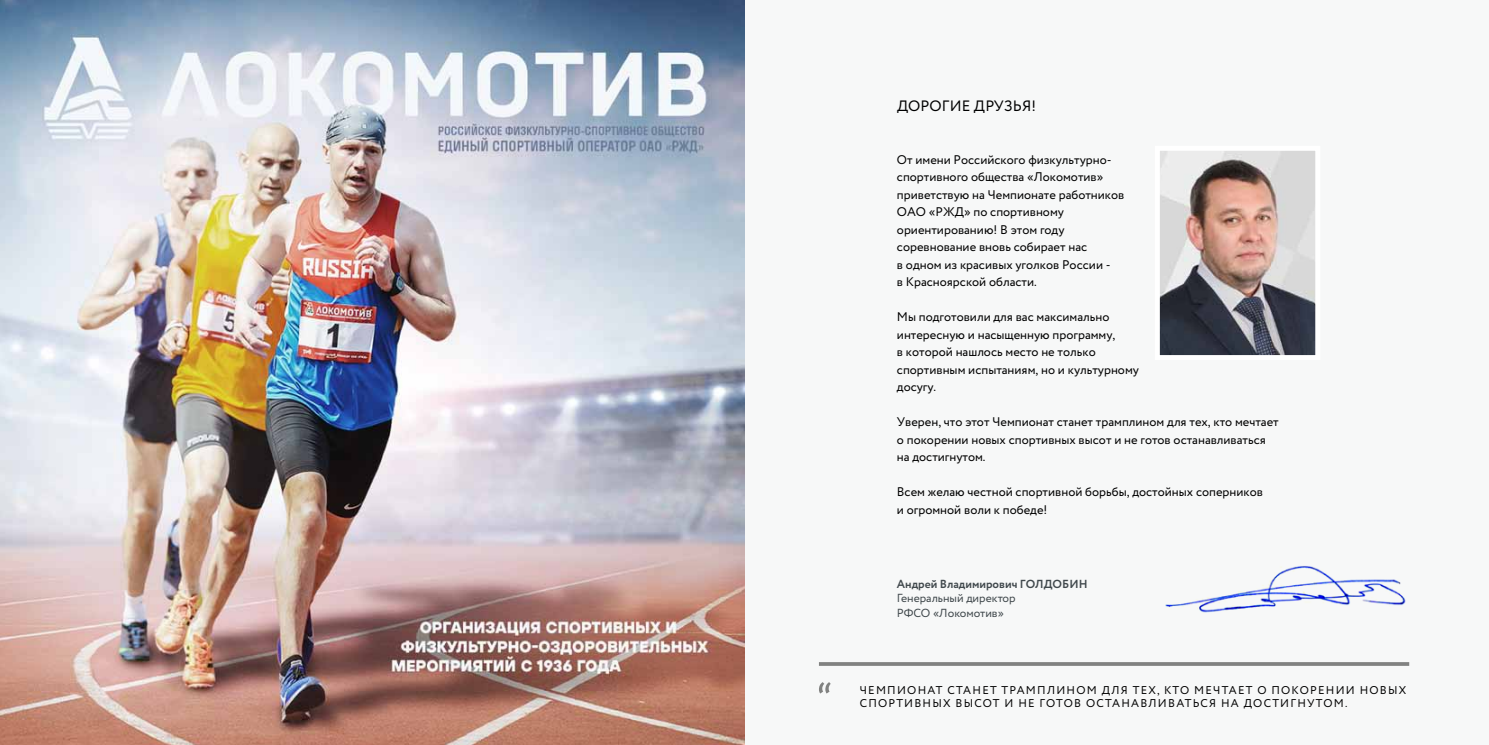
<style>
.page{position:relative;width:1489px;height:745px;background:#fff}
.page>*{position:absolute;margin:0;border:0;box-sizing:border-box;transform-origin:0 0}
.t1{font:15px "Circe";letter-spacing:.01em;color:#000}
.t2{font:12.5px/17.5px "Circe";color:#000}
.t3{font:11.75px/14.9px "Circe";color:#41494d}
.t4{font:700 11.75px "Circe";color:#41494d}
.t5{font:11.25px "Circe";letter-spacing:.11em;color:#000}
</style>
<div class="page">
<div style="left:744px;top:0;width:744px;height:744px;background:#f7f8f8"></div>
<svg style="left:819px;top:662px;width:589px;height:3px;background:#858685"></svg>
<img style="left:1160px;top:152px;width:154px;height:202px">
<div style="left:1154px;top:146px;width:166px;height:214px;border:5px solid #fff"></div>
<svg style="left:819px;top:682px;width:11px;height:11px"></svg>
<img style="left:1165px;top:566px;width:241px;height:47px">
<img style="left:0;top:0;width:744px;height:744px">
<p class="t1" style="left:897px;top:96px;width:23px">Доро</p>
<p class="t1" style="left:941px;top:96px;width:43px">гие дру</p>
<p class="t1" style="left:1004px;top:96px;width:34px">зья!</p>
<p class="t2" style="left:896px;top:151px;width:229px">От имени Российского физкультурно&shy;спортивного общества «Локомотив» приветствую на Чемпионате работников<br>ОАО «РЖД» по спортивному ориентированию! В этом году соревнование вновь собирает нас<br>в одном из красивых уголков России -<br>в Красноярской области.</p>
<p class="t2" style="left:896px;top:308px;width:243px">Мы подготовили для вас максимально интересную и насыщенную программу,<br>в которой нашлось место не только спортивным испытаниям, но и культурному досугу.</p>
<p class="t2" style="left:896px;top:413px;width:383px">Уверен, что этот Чемпионат станет трамплином для тех, кто мечтает о покорении новых спортивных высот и не готов останавливаться на достигнутом.</p>
<p class="t2" style="left:896px;top:483px;width:367px">Всем желаю честной спортивной борьбы, достойных соперников и огромной воли к победе!</p>
<p class="t4" style="left:896px;top:576px;width:132px">Андрей Владимирович ГОЛ</p>
<p class="t4" style="left:1043px;top:576px;width:35px">ДОБИН</p>
<p class="t3" style="left:896px;top:591px;width:120px">Генеральный директор<br>РФСО «Локомотив»</p>
<p class="t5" style="left:859px;top:681px;width:159px">Чем пионат станет трам</p>
<p class="t5" style="left:1037px;top:681px;width:50px">плином</p>
<p class="t5" style="left:1101px;top:681px;width:189px">для тех, кто м ечтает о покор</p>
<p class="t5" style="left:1317px;top:681px;width:90px">ении новых</p>
<p class="t5" style="left:859px;top:694px;width:213px">спортив ных в ысот и не готов</p>
<p class="t5" style="left:1085px;top:694px;width:55px">останавл</p>
<p class="t5" style="left:1157px;top:694px;width:191px">иваться на достигнутом .</p>
</div>
